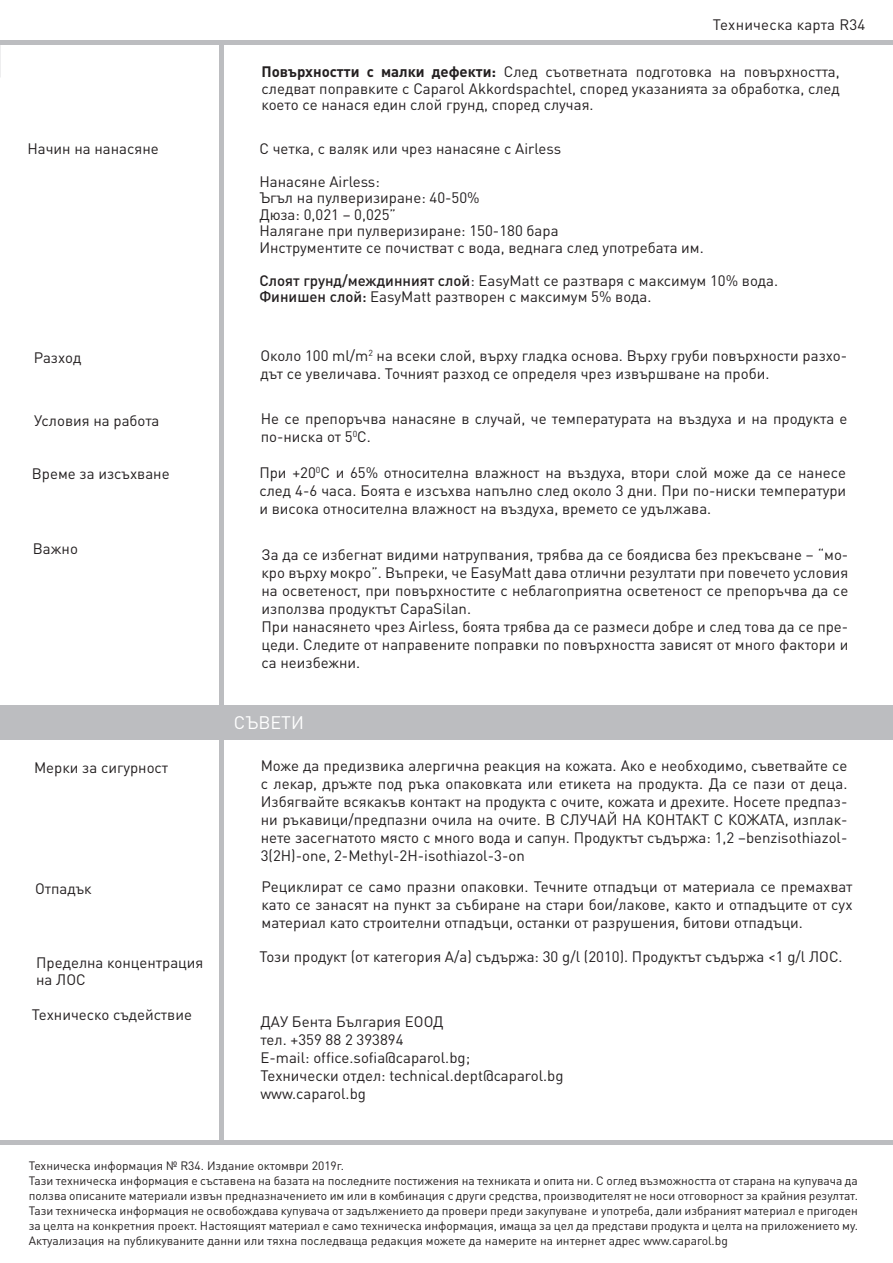
<style>
.page{position:relative;width:893px;height:1263px;background:#fff}
.page>*{position:absolute;margin:0;border:0;box-sizing:border-box;transform-origin:0 0}
.t1{font:18px "DIN Pro";color:#fff}
.t2{font:15px/18px "DIN Pro";color:#231f20}
.t3{font:12px/15px "DIN Pro";color:#231f20}
.s1{font-weight:700}
.s2{font-weight:500}
</style>
<div class="page">
<div style="left:0;top:40px;width:893px;height:5px;background:#bcbdc0"></div>
<hr style="left:219px;top:43px;width:4px;height:1098px;background:#bcbdc0">
<div style="left:0;top:705px;width:893px;height:35px;background:#bcbdc0"></div>
<hr style="left:0;top:1141px;width:893px;height:4px;background:#bcbdc0">
<p class="t2" style="left:713px;top:14px;width:154px">Техническа карта R34</p>
<p class="t2" style="left:261px;top:63px;width:580px;line-height:16.5px;text-align:justify"><span class="s1">Повърхностти с малки дефекти:</span> След съответната подготовка на повърхността, следват поправките с Caparol Akkordspachtel, според указанията за обработка, след което се нанася един слой грунд, според случая.</p>
<p class="t2" style="left:27px;top:139px;width:133px">Начин на нанасяне</p>
<p class="t2" style="left:259px;top:139px;width:303px">С четка, с валяк или чрез нанасяне с Airless</p>
<p class="t2" style="left:259px;top:173px;width:446px;line-height:16.5px">Нанасяне Airless:<br>Ъгъл на пулверизиране: 40-50%<br>Дюза: 0,021 – 0,025”<br>Налягане при пулверизиране: 150-180 бара<br>Инструментите се почистват с вода, веднага след употребата им.</p>
<p class="t2" style="left:259px;top:272px;width:520px;line-height:16.5px"><span class="s2">Слоят грунд/междинният слой</span>: EasyMatt се разтваря с максимум 10% вода.<br><span class="s2">Финишен слой:</span> EasyMatt разтворен с максимум 5% вода.</p>
<p class="t2" style="left:34px;top:348px;width:49px">Разход</p>
<p class="t2" style="left:260px;top:346px;width:588px">Около 100 ml/m<sup>2</sup> на всеки слой, върху гладка основа. Върху груби повърхности разхо&shy;дът се увеличава. Точният разход се определя чрез извършване на проби.</p>
<p class="t2" style="left:261px;top:409px;width:588px">Не се препоръчва нанасяне в случай, че температурата на въздуха и на продукта е по-ниска от 5<sup>0</sup>С.</p>
<p class="t2" style="left:34px;top:411px;width:127px">Условия на работа</p>
<p class="t2" style="left:32px;top:464px;width:139px">Време за изсъхване</p>
<p class="t2" style="left:259px;top:463px;width:588px;text-align:justify">При +20<sup>0</sup>С и 65% относителна влажност на въздуха, втори слой може да се нанесе след 4-6 часа. Боята е изсъхва напълно след около 3 дни. При по-ниски температури и висока относителна влажност на въздуха, времето се удължава.</p>
<p class="t2" style="left:33px;top:539px;width:47px">Важно</p>
<p class="t2" style="left:261px;top:545px;width:588px">За да се избегнат видими натрупвания, трябва да се боядисва без прекъсване – “мо&shy;кро върху мокро”. Въпреки, че EasyMatt дава отлични резултати при повечето условия на осветеност, при повърхностите с неблагоприятна осветеност се препоръчва да се използва продуктът CapaSilan.<br>При нанасянето чрез Airless, боята трябва да се размеси добре и след това да се пре&shy;цеди. Следите от направените поправки по повърхността зависят от много фактори и са неизбежни.</p>
<p class="t2" style="left:34px;top:758px;width:136px">Мерки за сигурност</p>
<p class="t1" style="left:234px;top:710px;width:72px">СЪВЕТИ</p>
<p class="t2" style="left:261px;top:755px;width:588px;text-align:justify">Може да предизвика алергична реакция на кожата. Ако е необходимо, съветвайте се с лекар, дръжте под ръка опаковката или етикета на продукта. Да се пази от деца.<br>Избягвайте всякакъв контакт на продукта с очите, кожата и дрехите. Носете предпаз&shy;ни ръкавици/предпазни очила на очите. В СЛУЧАЙ НА КОНТАКТ С КОЖАТА, изплак&shy;нете засегнатото място с много вода и сапун. Продуктът съдържа: 1,2 –benzisothiazol-3(2H)-one, 2-Methyl-2H-isothiazol-3-on</p>
<p class="t2" style="left:35px;top:879px;width:58px">Отпадък</p>
<p class="t2" style="left:261px;top:877px;width:593px;text-align:justify">Рециклират се само празни опаковки. Течните отпадъци от материала се премахват като се занасят на пункт за събиране на стари бои/лакове, както и отпадъците от сух материал като строителни отпадъци, останки от разрушения, битови отпадъци.</p>
<p class="t2" style="left:259px;top:947px;width:585px">Този продукт (от категория А/а) съдържа: 30 g/l (2010). Продуктът съдържа &lt;1 g/l ЛОС.</p>
<p class="t2" style="left:36px;top:954px;width:169px;line-height:16.5px">Пределна концентрация на ЛОС</p>
<p class="t2" style="left:32px;top:1005px;width:162px">Техническо съдействие</p>
<p class="t2" style="left:260px;top:1012px;width:305px">ДАУ Бента България ЕООД<br>тел. +359 88 2 393894<br>E-mail: office.sofia@caparol.bg;<br>Технически отдел: technical.dept@caparol.bg www.caparol.bg</p>
<p class="t3" style="left:29px;top:1158px;width:831px">Техническа информация № R34. Издание октомври 2019г.<br>Тази техническа информация е съставена на базата на последните постижения на техниката и опита ни. С оглед възможността от старана на купувача да ползва описаните материали извън предназначението им или в комбинация с други средства, производителят не носи отговорност за крайния резултат.<br>Тази техническа информация не освобождава купувача от задължението да провери преди закупуване и употреба, дали избраният материал е пригоден за целта на конкретния проект. Настоящият материал е само техническа информация, имаща за цел да представи продукта и целта на приложението му.<br>Актуализация на публикуваните данни или тяхна последваща редакция можете да намерите на интернет адрес www.caparol.bg</p>
</div>
